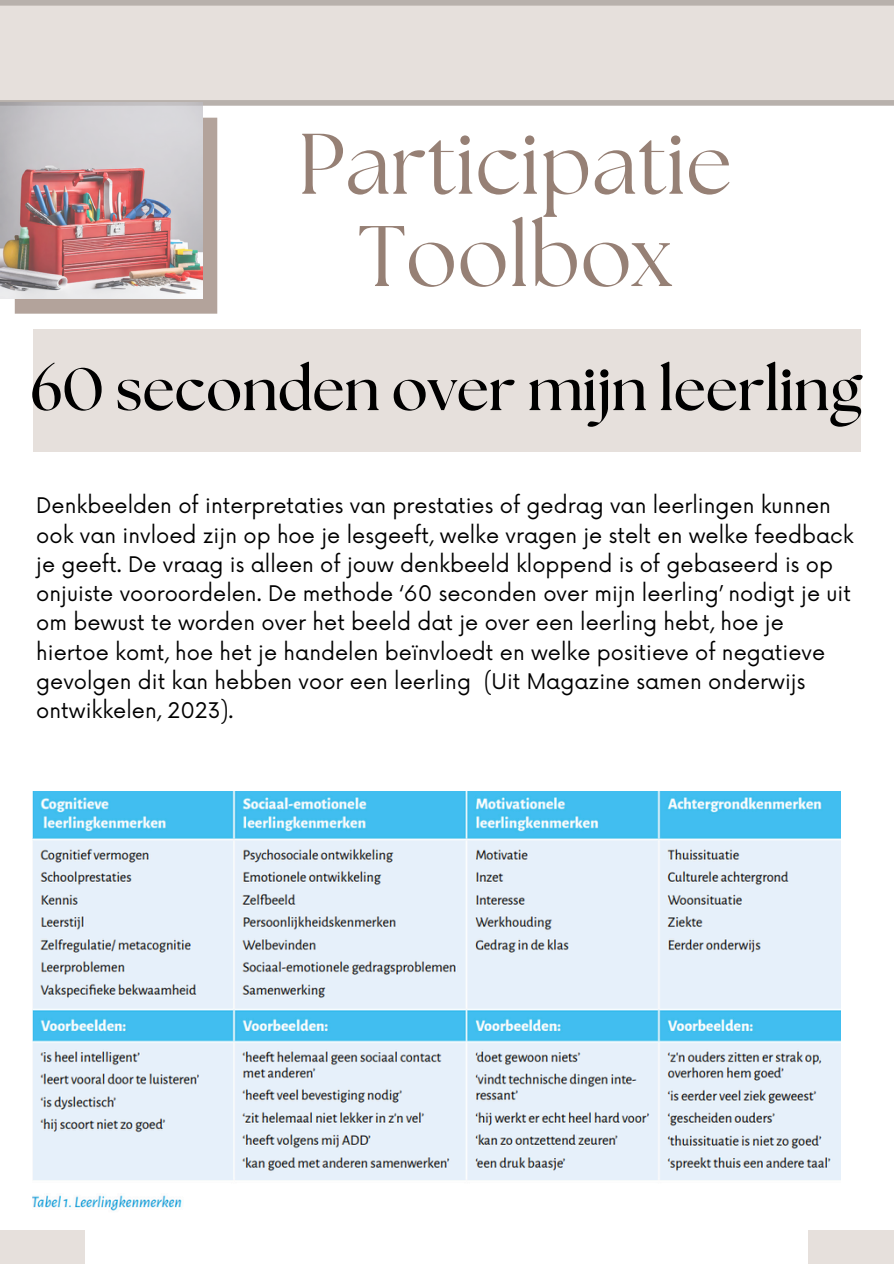
<style>
.page{position:relative;width:894px;height:1264px;background:#fff}
.page>*{position:absolute;margin:0;border:0;box-sizing:border-box;transform-origin:0 0}
.t1{font:85.65px/92.2px "The Seasons";color:#968075;text-align:center}
.t2{font:700 60px "The Seasons";color:#000}
.t3{font:21px/29.2px "Now";color:#000}
</style>
<div class="page">
<div style="left:33px;top:329px;width:827px;height:123px;background:#e6e0dc"></div>
<div style="left:0;top:0;width:893px;height:103px;background:#e6e0dc"></div>
<div style="left:807px;top:1229px;width:86px;height:34px;background:#e6e0dc"></div>
<img style="left:33px;top:791px;width:807px;height:420px">
<div style="left:0;top:1229px;width:85px;height:34px;background:#e6e0dc"></div>
<div style="left:0;top:100px;width:893px;height:6px;background:#b8b1ac"></div>
<div style="left:0;top:0;width:893px;height:6px;background:#b8b1ac"></div>
<div style="left:15px;top:118px;width:202px;height:196px;background:#b3a39b"></div>
<img style="left:0;top:103px;width:202px;height:196px">
<p class="t1" style="left:298px;top:123px;width:435px">Participatie<br>Toolbox</p>
<h1 class="t2" style="left:30px;top:362px;width:832px">60 seconden over mijn leerling</h1>
<h2 class="t3" style="left:36px;top:492px;width:818px">Denkbeelden of interpretaties van prestaties of gedrag van leerlingen kunnen ook van invloed zijn op hoe je lesgeeft, welke vragen je stelt en welke feedback je geeft. De vraag is alleen of jouw denkbeeld kloppend is of gebaseerd is op onjuiste vooroordelen. De methode ‘60 seconden over mijn leerling’ nodigt je uit om bewust te worden over het beeld dat je over een leerling hebt, hoe je hiertoe komt, hoe het je handelen beïnvloedt en welke positieve of negatieve gevolgen dit kan hebben voor een leerling (Uit Magazine samen onderwijs ontwikkelen, 2023).</h2>
</div>
